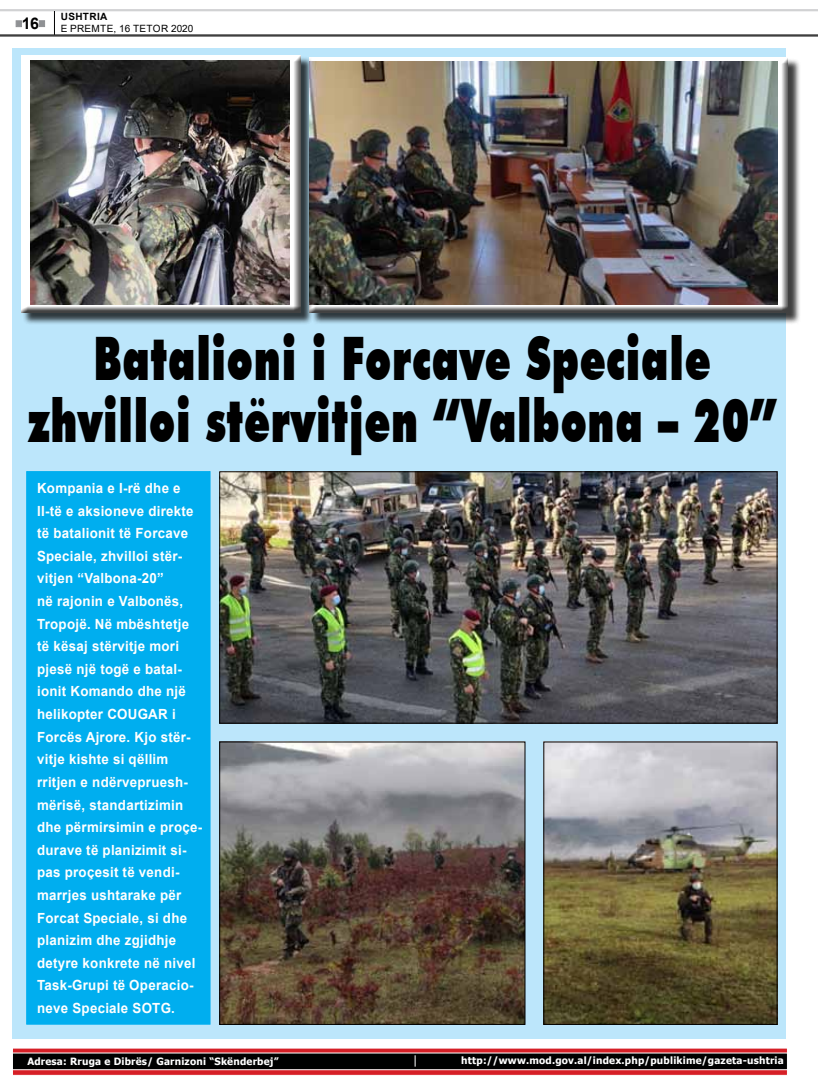
<style>
.page{position:relative;width:818px;height:1078px;background:#fff}
.page>*{position:absolute;margin:0;border:0;box-sizing:border-box;transform-origin:0 0}
.t1{font:900 60px/62px "Futura BT";letter-spacing:.02em;color:#000;text-align:center;scale:.67 1}
.t2{font:700 16px "Arial";color:#000}
.t3{font:700 14px/22.6px "Arial";letter-spacing:.02em;color:#fff;scale:.95 1}
.t4{font:700 10px "Tahoma";letter-spacing:.02em;color:#fff}
.t5{font:10px "Arial";letter-spacing:.035em;color:#000}
.t6{font:700 10px "Arial";letter-spacing:.035em;color:#000}
</style>
<div class="page">
<svg style="left:16px;top:21px;width:6px;height:6px"></svg>
<hr style="left:0;top:35px;width:818px;height:1px;background:#000">
<hr style="left:0;top:36px;width:818px;height:1px;background:#000">
<hr style="left:0;top:10px;width:818px;height:1px;background:#c7c8ca">
<hr style="left:0;top:11px;width:818px;height:1px;background:#c7c8ca">
<svg style="left:39px;top:21px;width:6px;height:6px"></svg>
<svg style="left:54px;top:11px;width:1px;height:24px"></svg>
<div style="left:12px;top:48px;width:774px;height:990px;background:#bce6fb"></div>
<svg style="left:13px;top:1048px;width:774px;height:27px;fill:#d61f26"></svg>
<div style="left:12px;top:1052px;width:775px;height:17px;background:#000"></div>
<div style="left:26px;top:471px;width:184px;height:553px;background:#00aeef;border:1px solid #00aeef"></div>
<img style="left:221px;top:743px;width:302px;height:279px">
<div style="left:219px;top:741px;width:306px;height:283px;border:1px solid #000"></div>
<img style="left:545px;top:743px;width:230px;height:279px">
<div style="left:543px;top:741px;width:234px;height:283px;border:1px solid #000"></div>
<img style="left:221px;top:473px;width:554px;height:248px">
<div style="left:219px;top:471px;width:558px;height:252px;border:1px solid #000"></div>
<div style="left:311px;top:58px;width:489px;height:266px;background:#000;opacity:.75"></div>
<div style="left:308px;top:57px;width:481px;height:256px;background:#000;opacity:.75"></div>
<div style="left:23px;top:56px;width:290px;height:268px;background:#000;opacity:.75"></div>
<div style="left:21px;top:55px;width:281px;height:259px;background:#000;opacity:.75"></div>
<img style="left:309px;top:62px;width:468px;height:242px">
<img style="left:30px;top:60px;width:260px;height:244px">
<p class="t6" style="left:61px;top:9px;width:48px">ushtria</p>
<p class="t2" style="left:22px;top:12px;width:19px">16</p>
<p class="t5" style="left:61px;top:21px;width:134px">E PREMTE, 16 TETOR 2020</p>
<h1 class="t1" style="left:28px;top:327px;width:1119px">Batalioni i Forcave Speciale zhvilloi stërvitjen “Valbona – 20”</h1>
<p class="t3" style="left:37px;top:477px;width:166px">Kompania e I-rë dhe e<br>II-të e aksioneve direkte të batalionit të Forcave<br>Speciale, zhvilloi stër&shy;vitjen “Valbona-20”<br>në rajonin e Valbonës,<br>Tropojë. Në mbështetje të kësaj stërvitje mori pjesë një togë e batal&shy;ionit Komando dhe një helikopter COUG</p>
<p class="t3" style="left:37px;top:702px;width:175px;text-indent:111px">AR i<br>Forcës Ajrore. Kjo stër&shy;vitje kishte si qëllim rritjen e ndërvepruesh&shy;mërisë, standartizimin dhe përmirsimin e proçe&shy;durave të planizimit si&shy;pas proçesit të vendi&shy;marrjes ushtarake për<br>Forcat Speciale, si dhe planizim dhe zgjidhje detyre konkrete në nivel<br>Task-Grupi të Operacio&shy;neve Speciale SOTG</p>
<p class="t3" style="left:171px;top:996px;width:5px">.</p>
<p class="t4" style="left:27px;top:1053px;width:253px">Adresa: Rruga e Dibrës/ Garnizoni “Skënderbej”</p>
<p class="t4" style="left:461px;top:1053px;width:324px">http://www.mod.gov.al/index.php/publikime/gazeta-ushtria</p>
</div>
